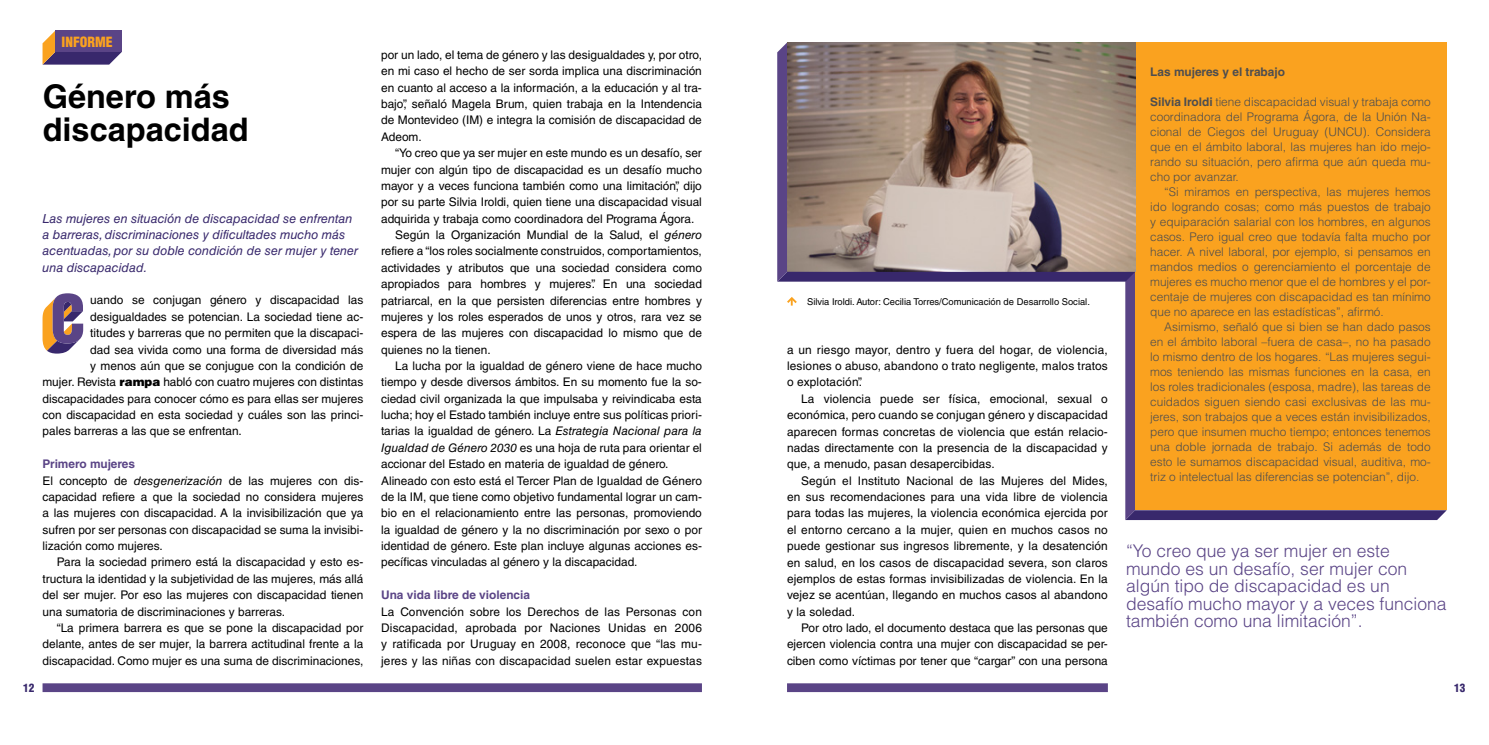
<style>
.page{position:relative;width:1489px;height:745px;background:#fff}
.page>*{position:absolute;margin:0;border:0;box-sizing:border-box;transform-origin:0 0}
.t1{font:700 32.5px/32.8px "Helvetica LT Std";color:#000}
.t2{font:300 17.5px/17.5px "Helvetica LT Std";color:#5a4486}
.t3{font:900 condensed 13.75px "Helvetica LT Std";color:#faa21f}
.t4{font:italic 12.5px/16.4px "Helvetica LT Std";color:#38286c}
.t5{font:11.88px/16.4px "Helvetica LT Std";color:#000;text-align:justify}
.t6{font:300 11.88px/15px "Helvetica LT Std";color:#4d4d4f;text-align:justify}
.t7{font:700 11.88px "Helvetica LT Std";color:#5a4486}
.t8{font:700 11.88px "Helvetica LT Std";color:#4d4d4f}
.t9{font:900 condensed 11.25px "Helvetica LT Std";color:#38286c}
.t10{font:9.38px "Helvetica LT Std";color:#000}
.s1{font-weight:900}
.s2{font-weight:700;color:#5a4486}
.s3{font-style:italic}
.s4{font-weight:700}
</style>
<div class="page">
<div style="left:43px;top:682px;width:659px;height:9px;background:#5a4486"></div>
<svg style="left:43px;top:31px;width:79px;height:34px"></svg>
<div style="left:55px;top:30px;width:67px;height:22px;background:#5a4486"></div>
<div style="left:787px;top:682px;width:320px;height:9px;background:#5a4486"></div>
<svg style="left:43px;top:293px;width:40px;height:60px"></svg>
<svg style="left:777px;top:43px;width:669px;height:476px"></svg>
<p class="t3" style="left:62px;top:33px;width:53px">INFORME</p>
<h1 class="t1" style="left:43px;top:80px;width:207px">Género más discapacidad</h1>
<p class="t4" style="left:43px;top:210px;width:317px">Las mujeres en situación de discapacidad se enfrentan a barreras, discriminaciones y dificultades mucho más acentuadas, por su doble condición de ser mujer y tener una discapacidad.</p>
<p class="t5" style="left:90px;top:292px;width:274px">uando se conjugan género y discapacidad las</p>
<p class="t5" style="left:90px;top:308px;width:274px">desigualdades se potencian. La sociedad tiene ac-</p>
<p class="t5" style="left:90px;top:324px;width:274px">titudes y barreras que no permiten que la discapaci-</p>
<p class="t5" style="left:90px;top:341px;width:274px">dad sea vivida como una forma de diversidad más</p>
<p class="t5" style="left:90px;top:357px;width:274px">y menos aún que se conjugue con la condición de</p>
<p class="t5" style="left:43px;top:374px;width:322px">mujer. Revista <span class="s1">rampa</span> habló con cuatro mujeres con distintas</p>
<p class="t5" style="left:43px;top:390px;width:322px">discapacidades para conocer cómo es para ellas ser mujeres</p>
<p class="t5" style="left:43px;top:406px;width:322px">con discapacidad en esta sociedad y cuáles son las princi-</p>
<p class="t5" style="left:43px;top:423px;width:201px">pales barreras a las que se enfrentan.</p>
<p class="t5" style="left:43px;top:455px;width:322px;text-align:left"><span class="s2">Primero mujeres<br></span>El concepto de <span class="s3">desgenerización</span> de las mujeres con dis&shy;capacidad refiere a que la sociedad no considera mujeres a las mujeres con discapacidad. A la invisibilización que ya sufren por ser personas con discapacidad se suma la invisibi&shy;lización como mujeres.</p>
<p class="t5" style="left:43px;top:553px;width:322px;text-indent:14px">Para la sociedad primero está la discapacidad y esto es&shy;tructura la identidad y la subjetividad de las mujeres, más allá del ser mujer. Por eso las mujeres con discapacidad tienen una sumatoria de discriminaciones y barreras.</p>
<p class="t5" style="left:43px;top:619px;width:322px;text-indent:14px">“La primera barrera es que se pone la discapacidad por delante, antes de ser mujer, la barrera actitudinal frente a la discapacidad. Como mujer es una suma de discriminaciones,</p>
<p class="t5" style="left:381px;top:46px;width:322px">por un lado, el tema de género y las desigualdades y, por otro, en mi caso el hecho de ser sorda implica una discriminación en cuanto al acceso a la información, a la educación y al tra&shy;bajo”, señaló Magela Brum, quien trabaja en la Intendencia de Montevideo (IM) e integra la comisión de discapacidad de Adeom.</p>
<p class="t5" style="left:395px;top:145px;width:308px">“Yo creo que ya ser mujer en este mundo es un desafío, ser</p>
<p class="t5" style="left:381px;top:161px;width:322px">mujer con algún tipo de discapacidad es un desafío mucho</p>
<p class="t5" style="left:381px;top:177px;width:322px">mayor y a veces funciona también como una limitación”, dijo</p>
<p class="t5" style="left:381px;top:194px;width:322px">por su parte Silvia Iroldi, quien tiene una discapacidad visual</p>
<p class="t5" style="left:381px;top:210px;width:315px">adquirida y trabaja como coordinadora del Programa Ágora.</p>
<p class="t5" style="left:395px;top:226px;width:308px">Según la Organización Mundial de la Salud, el <span class="s3">género</span></p>
<p class="t5" style="left:381px;top:243px;width:322px">refiere a “los roles socialmente construidos, comportamientos,</p>
<p class="t5" style="left:381px;top:259px;width:322px">actividades y atributos que una sociedad considera como</p>
<p class="t5" style="left:381px;top:275px;width:322px">apropiados para hombres y mujeres”. En una sociedad</p>
<p class="t5" style="left:381px;top:292px;width:322px">patriarcal, en la que persisten diferencias entre hombres y</p>
<p class="t5" style="left:381px;top:308px;width:322px">mujeres y los roles esperados de unos y otros, rara vez se</p>
<p class="t5" style="left:381px;top:324px;width:322px">espera de las mujeres con discapacidad lo mismo que de</p>
<p class="t5" style="left:381px;top:341px;width:111px">quienes no la tienen.</p>
<p class="t5" style="left:395px;top:357px;width:308px">La lucha por la igualdad de género viene de hace mucho</p>
<p class="t5" style="left:381px;top:374px;width:322px">tiempo y desde diversos ámbitos. En su momento fue la so-</p>
<p class="t5" style="left:381px;top:390px;width:322px">ciedad civil organizada la que impulsaba y reivindicaba esta</p>
<p class="t5" style="left:381px;top:406px;width:322px">lucha; hoy el Estado también incluye entre sus políticas priori-</p>
<p class="t5" style="left:381px;top:423px;width:322px">tarias la igualdad de género. La <span class="s3">Estrategia Nacional para la</span></p>
<p class="t5" style="left:381px;top:439px;width:322px"><span class="s3">Igualdad de Género 2030</span> es una hoja de ruta para orientar el</p>
<p class="t5" style="left:381px;top:455px;width:289px">accionar del Estado en materia de igualdad de género.</p>
<p class="t5" style="left:381px;top:472px;width:322px">Alineado con esto está el Tercer Plan de Igualdad de Género</p>
<p class="t5" style="left:381px;top:488px;width:322px">de la IM, que tiene como objetivo fundamental lograr un cam-</p>
<p class="t5" style="left:381px;top:504px;width:322px">bio en el relacionamiento entre las personas, promoviendo</p>
<p class="t5" style="left:381px;top:521px;width:322px">la igualdad de género y la no discriminación por sexo o por</p>
<p class="t5" style="left:381px;top:537px;width:322px">identidad de género. Este plan incluye algunas acciones es-</p>
<p class="t5" style="left:381px;top:553px;width:258px">pecíficas vinculadas al género y la discapacidad.</p>
<p class="t7" style="left:381px;top:587px;width:150px">Una vida libre de violencia</p>
<p class="t5" style="left:381px;top:602px;width:322px">La Convención sobre los Derechos de las Personas con Discapacidad, aprobada por Naciones Unidas en 2006 y ratificada por Uruguay en 2008, reconoce que “las mu&shy;jeres y las niñas con discapacidad suelen estar expuestas</p>
<p class="t10" style="left:807px;top:296px;width:284px">Silvia Iroldi. Autor: Cecilia Torres/Comunicación de Desarrollo Social.</p>
<p class="t5" style="left:787px;top:341px;width:322px">a un riesgo mayor, dentro y fuera del hogar, de violencia, lesiones o abuso, abandono o trato negligente, malos tratos o explotación”.</p>
<p class="t5" style="left:787px;top:390px;width:322px;text-indent:14px">La violencia puede ser física, emocional, sexual o económica, pero cuando se conjugan género y discapacidad aparecen formas concretas de violencia que están relacio&shy;nadas directamente con la presencia de la discapacidad y que, a menudo, pasan desapercibidas.</p>
<p class="t5" style="left:787px;top:472px;width:322px;text-indent:14px">Según el Instituto Nacional de las Mujeres del Mides, en sus recomendaciones para una vida libre de violencia para todas las mujeres, la violencia económica ejercida por el entorno cercano a la mujer, quien en muchos casos no puede gestionar sus ingresos libremente, y la desatención en salud, en los casos de discapacidad severa, son claros ejemplos de estas formas invisibilizadas de violencia. En la vejez se acentúan, llegando en muchos casos al abandono y la soledad.</p>
<p class="t5" style="left:787px;top:619px;width:322px;text-indent:14px">Por otro lado, el documento destaca que las personas que ejercen violencia contra una mujer con discapacidad se per&shy;ciben como víctimas por tener que “cargar” con una persona</p>
<p class="t8" style="left:1150px;top:64px;width:136px">Las mujeres y el trabajo</p>
<p class="t6" style="left:1150px;top:94px;width:282px"><span class="s4">Silvia Iroldi</span> tiene discapacidad visual y trabaja como coordinadora del Programa Ágora, de la Unión Na&shy;cional de Ciegos del Uruguay (UNCU). Considera que en el ámbito laboral, las mujeres han ido mejo&shy;rando su situación, pero afirma que aún queda mu&shy;cho por avanzar.</p>
<p class="t6" style="left:1150px;top:184px;width:282px;text-indent:14px">“Si miramos en perspectiva, las mujeres hemos ido logrando cosas; como más puestos de trabajo y equiparación salarial con los hombres, en algunos casos. Pero igual creo que todavía falta mucho por hacer. A nivel laboral, por ejemplo, si pensamos en mandos medios o gerenciamiento el porcentaje de mujeres es mucho menor que el de hombres y el por&shy;centaje de mujeres con discapacidad es tan mínimo que no aparece en las estadísticas”, afirmó.</p>
<p class="t6" style="left:1150px;top:319px;width:282px;text-indent:14px">Asimismo, señaló que si bien se han dado pasos en el ámbito laboral –fuera de casa–, no ha pasado lo mismo dentro de los hogares. “Las mujeres segui&shy;mos teniendo las mismas funciones en la casa, en los roles tradicionales (esposa, madre), las tareas de cuidados siguen siendo casi exclusivas de las mu&shy;jeres, son trabajos que a veces están invisibilizados, pero que insumen mucho tiempo; entonces tenemos una doble jornada de trabajo. Si además de todo esto le sumamos discapacidad visual, auditiva, mo&shy;triz o intelectual las diferencias se potencian”, dijo.</p>
<h2 class="t2" style="left:1125px;top:542px;width:322px">“Yo creo que ya ser mujer en este mundo es un desafío, ser mujer con algún tipo de discapacidad es un desafío mucho mayor y a veces funciona también como una limitación”.</h2>
<p class="t9" style="left:23px;top:679px;width:13px">12</p>
<p class="t9" style="left:1453px;top:680px;width:13px">13</p>
</div>
